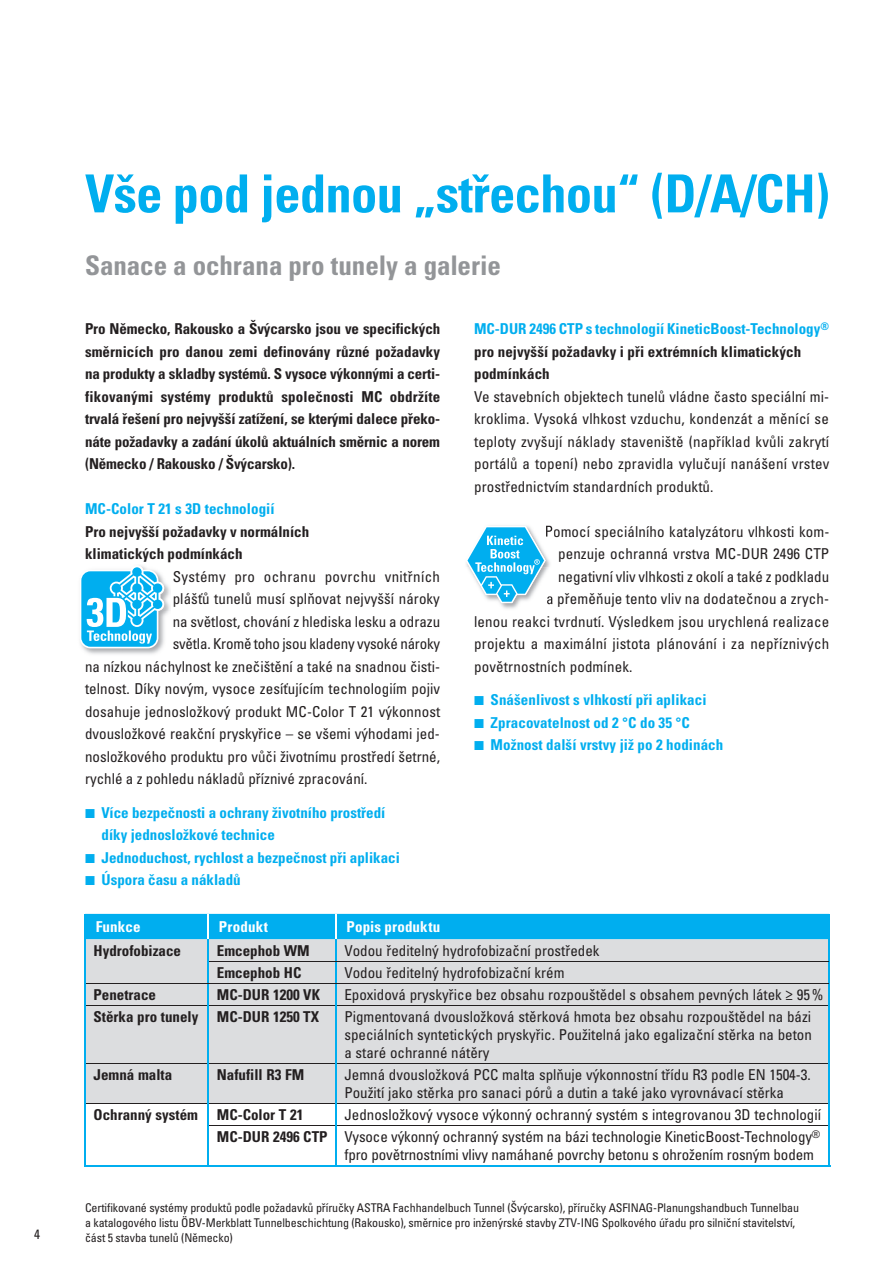
<style>
.page{position:relative;width:893px;height:1263px;background:#fff}
.page>*{position:absolute;margin:0;border:0;box-sizing:border-box;transform-origin:0 0}
.t1{font:700 condensed 52.5px "Univers LT Pro";letter-spacing:-.015em;color:#00aeef}
.t2{font:700 condensed 27px "Univers LT Pro";letter-spacing:-.005em;color:#939598}
.t3{font:condensed 15px/22.5px "Univers LT Pro";color:#231f20;text-align:justify}
.t4{font:700 condensed 15px/22.5px "Univers LT Pro";color:#231f20}
.t5{font:700 condensed 15px/22.5px "Univers LT Pro";color:#00aeef}
.t6{font:condensed 15px "Univers LT Pro";letter-spacing:.02em;color:#231f20}
.t7{font:condensed 15px "Univers LT Pro";letter-spacing:.025em;color:#231f20}
.t8{font:700 condensed 15px "Univers LT Pro";letter-spacing:.01em;color:#fff}
.t9{font:condensed 13.5px "Univers LT Pro";color:#231f20}
.t10{font:condensed 12px/15px "Univers LT Pro";letter-spacing:-.01em;color:#231f20}
.s1{color:#00aeef}
.s2{font-weight:700}
</style>
<div class="page">
<div style="left:86px;top:914px;width:742px;height:25px;background:#00aeef"></div>
<div style="left:86px;top:939px;width:742px;height:164px;background:#dcdddf"></div>
<hr style="left:86px;top:1005px;width:121px;height:1px;background:#231f20">
<hr style="left:209px;top:1005px;width:126px;height:1px;background:#231f20">
<hr style="left:337px;top:1005px;width:491px;height:1px;background:#231f20">
<hr style="left:86px;top:1063px;width:121px;height:1px;background:#231f20">
<hr style="left:209px;top:1063px;width:126px;height:1px;background:#231f20">
<hr style="left:337px;top:1063px;width:491px;height:1px;background:#231f20">
<hr style="left:86px;top:1103px;width:121px;height:1px;background:#231f20">
<hr style="left:209px;top:1103px;width:126px;height:1px;background:#231f20">
<hr style="left:337px;top:1103px;width:491px;height:1px;background:#231f20">
<hr style="left:209px;top:1125px;width:126px;height:1px;background:#231f20">
<hr style="left:337px;top:1125px;width:491px;height:1px;background:#231f20">
<hr style="left:207px;top:914px;width:2px;height:25px;background:#fff">
<hr style="left:335px;top:914px;width:2px;height:25px;background:#fff">
<hr style="left:84px;top:939px;width:2px;height:22px;background:#00aeef">
<hr style="left:84px;top:961px;width:2px;height:22px;background:#00aeef">
<hr style="left:84px;top:983px;width:2px;height:23px;background:#00aeef">
<hr style="left:207px;top:939px;width:2px;height:22px;background:#00aeef">
<hr style="left:335px;top:939px;width:2px;height:22px;background:#00aeef">
<hr style="left:207px;top:961px;width:2px;height:22px;background:#00aeef">
<hr style="left:335px;top:962px;width:2px;height:21px;background:#00aeef">
<hr style="left:207px;top:984px;width:2px;height:22px;background:#00aeef">
<hr style="left:335px;top:984px;width:2px;height:22px;background:#00aeef">
<hr style="left:828px;top:939px;width:2px;height:22px;background:#00aeef">
<hr style="left:828px;top:961px;width:2px;height:22px;background:#00aeef">
<hr style="left:828px;top:983px;width:2px;height:23px;background:#00aeef">
<hr style="left:84px;top:1006px;width:2px;height:58px;background:#00aeef">
<hr style="left:84px;top:1064px;width:2px;height:39px;background:#00aeef">
<hr style="left:207px;top:1006px;width:2px;height:58px;background:#00aeef">
<hr style="left:335px;top:1006px;width:2px;height:58px;background:#00aeef">
<hr style="left:207px;top:1064px;width:2px;height:39px;background:#00aeef">
<hr style="left:335px;top:1064px;width:2px;height:39px;background:#00aeef">
<hr style="left:828px;top:1006px;width:2px;height:58px;background:#00aeef">
<hr style="left:828px;top:1064px;width:2px;height:39px;background:#00aeef">
<hr style="left:84px;top:1103px;width:2px;height:23px;background:#00aeef">
<hr style="left:84px;top:1126px;width:2px;height:39px;background:#00aeef">
<hr style="left:207px;top:1103px;width:2px;height:23px;background:#00aeef">
<hr style="left:335px;top:1103px;width:2px;height:23px;background:#00aeef">
<hr style="left:207px;top:1126px;width:2px;height:39px;background:#00aeef">
<hr style="left:335px;top:1126px;width:2px;height:39px;background:#00aeef">
<hr style="left:828px;top:1103px;width:2px;height:23px;background:#00aeef">
<hr style="left:828px;top:1126px;width:2px;height:39px;background:#00aeef">
<hr style="left:84px;top:914px;width:2px;height:25px;background:#00aeef">
<hr style="left:828px;top:914px;width:2px;height:25px;background:#00aeef">
<hr style="left:209px;top:961px;width:127px;height:1px;background:#231f20">
<hr style="left:336px;top:961px;width:492px;height:1px;background:#231f20">
<hr style="left:86px;top:983px;width:122px;height:1px;background:#231f20">
<hr style="left:208px;top:983px;width:128px;height:1px;background:#231f20">
<hr style="left:336px;top:983px;width:492px;height:1px;background:#231f20">
<hr style="left:84px;top:1165px;width:124px;height:1px;background:#00aeef">
<hr style="left:208px;top:1165px;width:128px;height:1px;background:#00aeef">
<hr style="left:336px;top:1165px;width:494px;height:1px;background:#00aeef">
<img style="left:491px;top:525px;width:60px;height:84px">
<img style="left:547px;top:603px;width:6px;height:4px">
<svg style="left:466px;top:526px;width:87px;height:77px"></svg>
<img style="left:82px;top:581px;width:88px;height:73px">
<svg style="left:80px;top:565px;width:84px;height:83px"></svg>
<p class="t9" style="left:34px;top:1225px;width:7px">4</p>
<h1 class="t1" style="left:85px;top:161px;width:746px">Vše pod jednou „střechou“ (D/A/CH)</h1>
<h2 class="t2" style="left:85px;top:249px;width:417px">Sanace a ochrana pro tunely a galerie</h2>
<p class="t4" style="left:85px;top:317px;width:357px;text-align:justify">Pro Německo, Rakousko a Švýcarsko jsou ve specifických směrnicích pro danou zemi definovány různé požadavky na produkty a skladby systémů. S vysoce výkonnými a certi&shy;fikovanými systémy produktů společnosti MC obdržíte trvalá řešení pro nejvyšší zatížení, se kterými dalece překo&shy;náte požadavky a zadání úkolů aktuálních směrnic a norem (Německo / Rakousko / Švýcarsko).</p>
<p class="t5" style="left:85px;top:497px;width:191px">MC-Color T 21 s 3D technologií</p>
<p class="t4" style="left:85px;top:520px;width:226px">Pro nejvyšší požadavky v normálních klimatických podmínkách</p>
<p class="t7" style="left:173px;top:567px;width:269px">Systémy pro ochranu povrchu vnitřních</p>
<p class="t3" style="left:173px;top:587px;width:269px">plášťů tunelů musí splňovat nejvyšší nároky</p>
<p class="t3" style="left:173px;top:610px;width:269px">na světlost, chování z hlediska lesku a odrazu</p>
<p class="t3" style="left:173px;top:632px;width:269px">světla. Kromě toho jsou kladeny vysoké nároky</p>
<p class="t3" style="left:85px;top:655px;width:357px">na nízkou náchylnost ke znečištění a také na snadnou čisti-</p>
<p class="t3" style="left:85px;top:677px;width:357px">telnost. Díky novým, vysoce zesíťujícím technologiím pojiv</p>
<p class="t3" style="left:85px;top:700px;width:357px">dosahuje jednosložkový produkt MC-Color T 21 výkonnost</p>
<p class="t3" style="left:85px;top:722px;width:356px">dvousložkové reakční pryskyřice – se všemi výhodami jed-</p>
<p class="t3" style="left:85px;top:745px;width:357px">nosložkového produktu pro vůči životnímu prostředí šetrné,</p>
<p class="t3" style="left:85px;top:767px;width:284px">rychlé a z pohledu nákladů příznivé zpracování.</p>
<p class="t5" style="left:85px;top:801px;width:302px">◾ Více bezpečnosti a ochrany životního prostředí</p>
<p class="t5" style="left:102px;top:824px;width:175px">díky jednosložkové technice</p>
<p class="t5" style="left:85px;top:846px;width:316px">◾ Jednoduchost, rychlost a bezpečnost při aplikaci</p>
<p class="t5" style="left:85px;top:869px;width:157px">◾ Úspora času a nákladů</p>
<p class="t4" style="left:474px;top:317px;width:357px"><span class="s1">MC-DUR 2496 CTP s technologií KineticBoost-Technology</span><sup>® </sup>pro nejvyšší požadavky i při extrémních klimatických podmínkách</p>
<p class="t3" style="left:474px;top:385px;width:357px">Ve stavebních objektech tunelů vládne často speciální mi&shy;kroklima. Vysoká vlhkost vzduchu, kondenzát a měnící se teploty zvyšují náklady staveniště (například kvůli zakrytí portálů a topení) nebo zpravidla vylučují nanášení vrstev prostřednictvím standardních produktů.</p>
<p class="t3" style="left:545px;top:520px;width:286px">Pomocí speciálního katalyzátoru vlhkosti kom-</p>
<p class="t3" style="left:558px;top:542px;width:273px">penzuje ochranná vrstva MC-DUR 2496 CTP</p>
<p class="t3" style="left:558px;top:565px;width:273px">negativní vliv vlhkosti z okolí a také z podkladu</p>
<p class="t3" style="left:546px;top:587px;width:285px">a přeměňuje tento vliv na dodatečnou a zrych-</p>
<p class="t3" style="left:474px;top:610px;width:357px">lenou reakci tvrdnutí. Výsledkem jsou urychlená realizace</p>
<p class="t6" style="left:474px;top:634px;width:357px">projektu a maximální jistota plánování i za nepříznivých</p>
<p class="t3" style="left:474px;top:655px;width:160px">povětrnostních podmínek.</p>
<p class="t5" style="left:474px;top:689px;width:251px">◾ Snášenlivost s vlhkostí při aplikaci<br>◾ Zpracovatelnost od 2 °C do 35 °C<br>◾ Možnost další vrstvy již po 2 hodinách</p>
<p class="t8" style="left:96px;top:917px;width:46px">Funkce</p>
<p class="t8" style="left:219px;top:917px;width:51px">Produkt</p>
<p class="t8" style="left:347px;top:917px;width:95px">Popis produktu</p>
<p class="t4" style="left:94px;top:939px;width:89px">Hydrofobizace</p>
<p class="t4" style="left:217px;top:939px;width:94px">Emcephob WM</p>
<p class="t3" style="left:344px;top:939px;width:257px">Vodou ředitelný hydrofobizační prostředek</p>
<p class="t4" style="left:217px;top:961px;width:86px">Emcephob HC</p>
<p class="t3" style="left:344px;top:961px;width:222px">Vodou ředitelný hydrofobizační krém</p>
<p class="t4" style="left:94px;top:983px;width:64px">Penetrace</p>
<p class="t4" style="left:217px;top:983px;width:105px">MC-DUR 1200 VK</p>
<p class="t3" style="left:344px;top:983px;width:481px">Epoxidová pryskyřice bez obsahu rozpouštědel s obsahem pevných látek ≥ 95 %</p>
<p class="t4" style="left:94px;top:1005px;width:227px">Stěrka pro tunely MC-DUR 1250 TX</p>
<p class="t3" style="left:344px;top:1007px;width:469px;line-height:18px">Pigmentovaná dvousložková stěrková hmota bez obsahu rozpouštědel na bázi speciálních syntetických pryskyřic. Použitelná jako egalizační stěrka na beton a staré ochranné nátěry</p>
<p class="t4" style="left:94px;top:1063px;width:80px">Jemná malta</p>
<p class="t4" style="left:217px;top:1063px;width:89px">Nafufill R3 FM</p>
<p class="t3" style="left:344px;top:1065px;width:468px;line-height:18px">Jemná dvousložková PCC malta splňuje výkonnostní třídu R3 podle EN 1504-3.<br>Použití jako stěrka pro sanaci pórů a dutin a také jako vyrovnávací stěrka</p>
<p class="t4" style="left:94px;top:1103px;width:106px">Ochranný systém</p>
<p class="t4" style="left:217px;top:1103px;width:88px">MC-Color T 21</p>
<p class="t3" style="left:217px;top:1103px;width:606px;line-height:22px;text-align:right">Jednosložkový vysoce výkonný ochranný systém s integrovanou 3D technologií<br><span class="s2">MC-DUR 2496 CTP</span> Vysoce výkonný ochranný systém na bázi technologie KineticBoost-Technology<sup>®</sup></p>
<p class="t3" style="left:344px;top:1143px;width:471px">fpro povětrnostními vlivy namáhané povrchy betonu s ohrožením rosným bodem</p>
<p class="t10" style="left:85px;top:1200px;width:716px">Certifikované systémy produktů podle požadavků příručky ASTRA Fachhandelbuch Tunnel (Švýcarsko), příručky ASFINAG-Planungshandbuch Tunnelbau a katalogového listu ÖBV-Merkblatt Tunnelbeschichtung (Rakousko), směrnice pro inženýrské stavby ZTV-ING Spolkového úřadu pro silniční stavitelství, část 5 stavba tunelů (Německo)</p>
</div>
